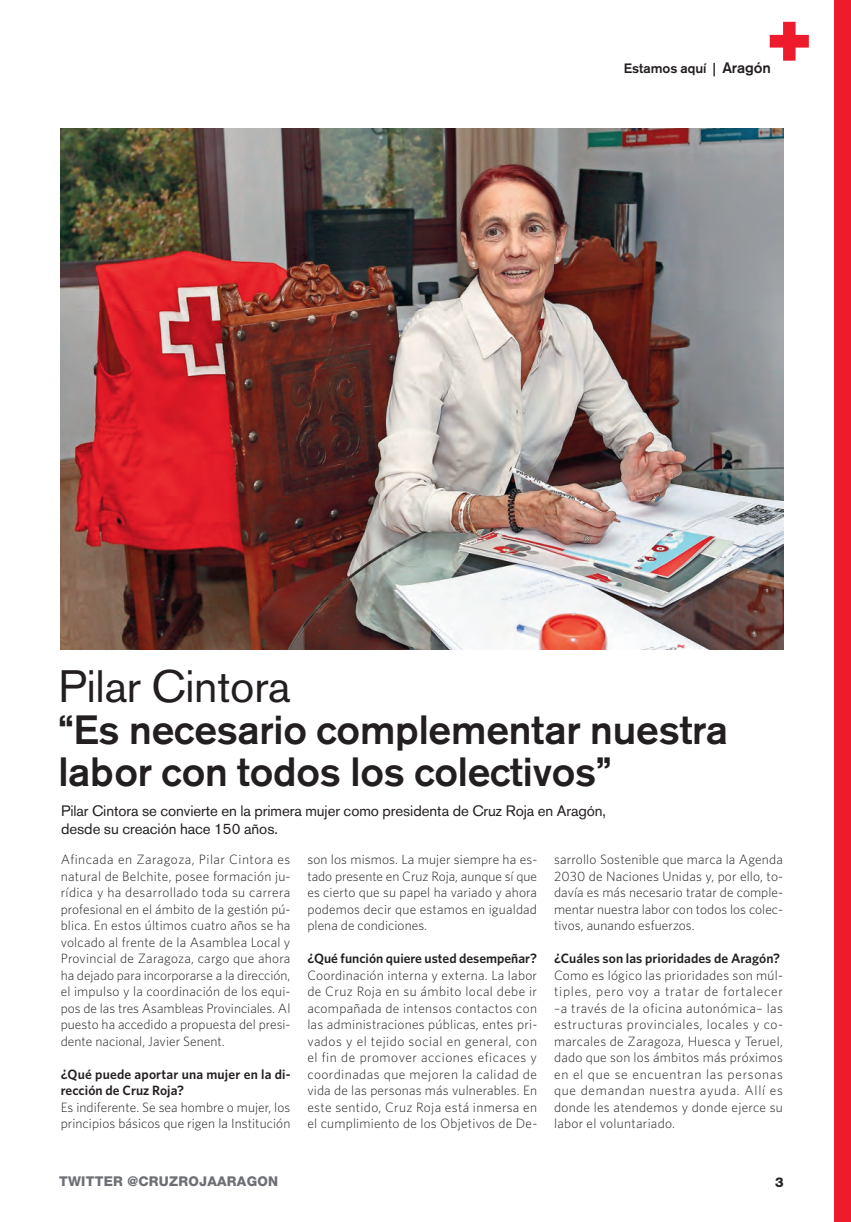
<style>
.page{position:relative;width:851px;height:1222px;background:#fff}
.page>*{position:absolute;margin:0;border:0;box-sizing:border-box;transform-origin:0 0}
.t1{font:45px "Akzidenz Grotesk BE";letter-spacing:-.005em;color:#231f20}
.t2{font:500 40.5px/42px "Akzidenz Grotesk BE";letter-spacing:-.005em;color:#231f20}
.t3{font:15px/18px "Akzidenz Grotesk BE";letter-spacing:-.005em;color:#231f20}
.t4{font:300 13.5px/16.5px "Whitney";letter-spacing:.005em;color:#231f20;text-align:justify}
.t5{font:600 13.5px/16.5px "Whitney";letter-spacing:.005em;color:#231f20}
.t6{font:800 13.5px "Helvetica Neue";letter-spacing:.02em;color:#6d6f74}
.t7{font:500 13.5px "Akzidenz Grotesk BE";letter-spacing:-.005em;color:#231f20}
.t8{font:800 13.5px "Helvetica Neue";color:#231f20}
.s1{font-size:15px}
</style>
<div class="page">
<div style="left:834px;top:0;width:17px;height:1221px;background:#ee1b2c"></div>
<svg style="left:769px;top:22px;width:40px;height:39px"></svg>
<img style="left:61px;top:129px;width:722px;height:520px">
<p class="t7" style="left:624px;top:63px;width:149px">Estamos aquí | <span class="s1">Aragón</span></p>
<h1 class="t1" style="left:59px;top:669px;width:234px">Pilar Cintora</h1>
<h2 class="t2" style="left:59px;top:712px;width:671px">“Es necesario complementar nuestra labor con todos los colectivos”</h2>
<p class="t3" style="left:61px;top:803px;width:546px">Pilar Cintora se convierte en la primera mujer como presidenta de Cruz Roja en Aragón, desde su creación hace 150 años.</p>
<p class="t4" style="left:307px;top:852px;width:231px">son los mismos. La mujer siempre ha es&shy;tado presente en Cruz Roja, aunque sí que es cierto que su papel ha variado y ahora podemos decir que estamos en igualdad plena de condiciones.</p>
<p class="t5" style="left:307px;top:951px;width:231px">¿Qué función quiere usted desempeñar?</p>
<p class="t4" style="left:307px;top:967px;width:231px">Coordinación interna y externa. La labor de Cruz Roja en su ámbito local debe ir acompañada de intensos contactos con las administraciones públicas, entes pri&shy;vados y el tejido social en general, con el fin de promover acciones eficaces y coordinadas que mejoren la calidad de vida de las personas más vulnerables. En este sentido, Cruz Roja está inmersa en el cumplimiento de los Objetivos de De-</p>
<p class="t4" style="left:554px;top:852px;width:231px">sarrollo Sostenible que marca la Agenda 2030 de Naciones Unidas y, por ello, to&shy;davía es más necesario tratar de comple&shy;mentar nuestra labor con todos los colec&shy;tivos, aunando esfuerzos.</p>
<p class="t5" style="left:554px;top:951px;width:227px">¿Cuáles son las prioridades de Aragón?</p>
<p class="t4" style="left:554px;top:967px;width:231px">Como es lógico las prioridades son múl&shy;tiples, pero voy a tratar de fortalecer –a través de la oficina autonómica– las estructuras provinciales, locales y co&shy;marcales de Zaragoza, Huesca y Teruel, dado que son los ámbitos más próximos en el que se encuentran las personas que demandan nuestra ayuda. Allí es donde les atendemos y donde ejerce su labor el voluntariado.</p>
<p class="t4" style="left:61px;top:852px;width:231px">Afincada en Zaragoza, Pilar Cintora es natural de Belchite, posee formación ju&shy;rídica y ha desarrollado toda su carrera profesional en el ámbito de la gestión pú&shy;blica. En estos últimos cuatro años se ha volcado al frente de la Asamblea Local y Provincial de Zaragoza, cargo que ahora ha dejado para incorporarse a la dirección, el impulso y la coordinación de los equi&shy;pos de las tres Asambleas Provinciales. Al puesto ha accedido a propuesta del presi&shy;dente nacional, Javier Senent.</p>
<p class="t5" style="left:61px;top:1066px;width:231px">¿Qué puede aportar una mujer en la di&shy;rección de Cruz Roja?</p>
<p class="t4" style="left:61px;top:1099px;width:231px">Es indiferente. Se sea hombre o mujer, los principios básicos que rigen la Institución</p>
<p class="t6" style="left:59px;top:1175px;width:221px">TWITTER @CRUZROJAARAGON</p>
<p class="t8" style="left:775px;top:1176px;width:10px">3</p>
</div>
